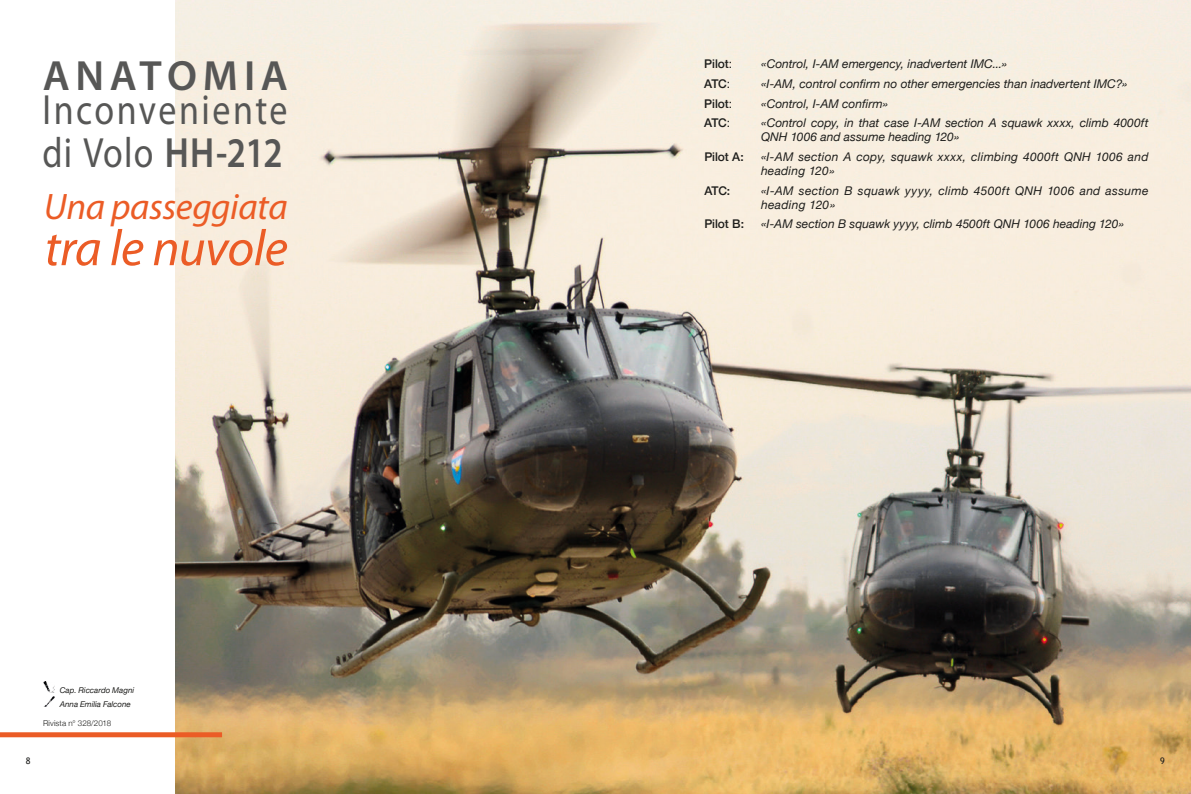
<style>
.page{position:relative;width:1191px;height:794px;background:#fff}
.page>*{position:absolute;margin:0;border:0;box-sizing:border-box;transform-origin:0 0}
.t1{font:italic 51px "Myriad Pro";letter-spacing:-.01em;color:#eb5c26}
.t2{font:42.4px/34.2px "Myriad Pro";letter-spacing:.065em;color:#575756;scale:.85 1}
.t3{font:42.4px "Myriad Pro";letter-spacing:.065em;color:#575756;scale:.84 1}
.t4{font:italic 37px "Myriad Pro";letter-spacing:-.01em;color:#eb5c26}
.t5{font:italic 12px/14px "Helvetica Neue";letter-spacing:.005em;color:#1d1d1b}
.t6{font:italic 12px/14px "Helvetica Neue";letter-spacing:.025em;color:#1d1d1b}
.t7{font:500 12px "Helvetica Neue";letter-spacing:-.005em;color:#1d1d1b}
.t8{font:9px "Trebuchet MS";color:#1d1d1b}
.t9{font:italic 8px/14.2px "Helvetica Neue";color:#1d1d1b}
.t10{font:300 8px "Helvetica Neue";letter-spacing:.01em;color:#1d1d1b}
.s1{font-weight:600}
.s2{font-weight:400}
</style>
<div class="page">
<img style="left:175px;top:0;width:1016px;height:794px">
<div style="left:0;top:732px;width:222px;height:5px;background:#eb5c26"></div>
<svg style="left:43px;top:681px;width:11px;height:26px"></svg>
<p class="t2" style="left:43px;top:58px;width:290px"><span class="s1">ANATOMIA<br></span>Inconveniente</p>
<p class="t3" style="left:43px;top:127px;width:287px">di Volo <span class="s1">HH-212</span></p>
<p class="t4" style="left:44px;top:184px;width:246px">Una passeggiata</p>
<p class="t1" style="left:44px;top:216px;width:245px">tra le nuvole</p>
<p class="t9" style="left:60px;top:683px;width:76px">Cap. Riccardo Magni<br>Anna Emilia Falcone</p>
<p class="t10" style="left:43px;top:716px;width:70px">Rivista n° 328/2018</p>
<p class="t7" style="left:704px;top:54px;width:29px">Pilot<span class="s2">:</span></p>
<p class="t5" style="left:761px;top:58px;width:248px">«Control, I-AM emergency, inadvertent IMC...»</p>
<p class="t7" style="left:704px;top:74px;width:27px">ATC<span class="s2">:</span></p>
<p class="t5" style="left:761px;top:77px;width:368px">«I-AM, control confirm no other emergencies than inadvertent IMC?»</p>
<p class="t7" style="left:704px;top:94px;width:29px">Pilot<span class="s2">:</span></p>
<p class="t5" style="left:761px;top:97px;width:129px">«Control, I-AM confirm»</p>
<p class="t7" style="left:704px;top:113px;width:27px">ATC<span class="s2">:</span></p>
<p class="t5" style="left:761px;top:117px;width:389px">«Control copy, in that case I-AM section A squawk xxxx, climb 4000ft<br>QNH 1006 and assume heading 120»</p>
<p class="t7" style="left:704px;top:147px;width:41px">Pilot A:</p>
<p class="t5" style="left:761px;top:150px;width:389px">«I-AM section A copy, squawk xxxx, climbing 4000ft QNH 1006 and heading 120»</p>
<p class="t7" style="left:704px;top:181px;width:27px">ATC:</p>
<p class="t6" style="left:761px;top:184px;width:389px">«I-AM section B squawk yyyy, climb 4500ft QNH 1006 and assume heading 120»</p>
<p class="t7" style="left:704px;top:214px;width:41px">Pilot B:</p>
<p class="t5" style="left:761px;top:218px;width:364px">«I-AM section B squawk yyyy, climb 4500ft QNH 1006 heading 120»</p>
<p class="t8" style="left:26px;top:755px;width:6px">8</p>
<p class="t8" style="left:1160px;top:755px;width:6px">9</p>
</div>
